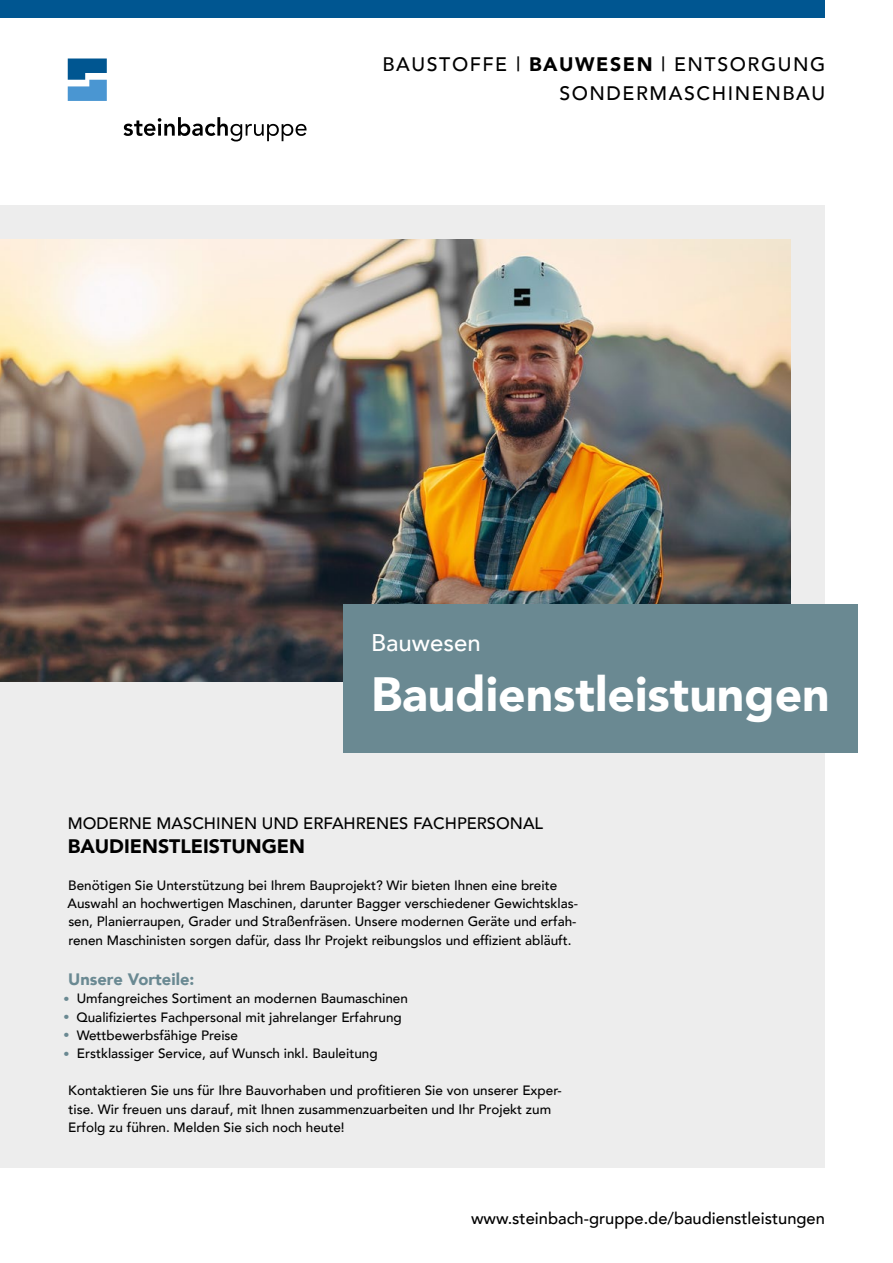
<style>
.page{position:relative;width:893px;height:1263px;background:#fff}
.page>*{position:absolute;margin:0;border:0;box-sizing:border-box;transform-origin:0 0}
.t1{font:900 48px "Avenir";color:#fff}
.t2{font:500 24px "Avenir";color:#fff}
.t3{font:500 19.5px/29.2px "Avenir";letter-spacing:.08em;color:#000;text-align:right}
.t4{font:900 19.5px "Avenir";color:#000}
.t5{font:500 16.5px "Avenir";color:#000}
.t6{font:900 16.5px "Avenir";color:#6a8992}
.t7{font:500 13.5px/18.1px "Avenir";color:#000}
.s1{font-weight:900}
.s2{font-family:"Arial";font-weight:700;font-size:15px;color:#6a8992}
</style>
<div class="page">
<div style="left:0;top:205px;width:825px;height:963px;background:#ededed"></div>
<div style="left:0;top:0;width:825px;height:17px;background:#005691"></div>
<svg style="left:68px;top:59px;width:39px;height:42px"></svg>
<svg style="left:124px;top:117px;width:182px;height:24px"></svg>
<img style="left:0;top:239px;width:791px;height:442px">
<div style="left:343px;top:604px;width:515px;height:149px;background:#6a8992"></div>
<h3 class="t3" style="left:382px;top:49px;width:444px">BAUSTOFFE | <span class="s1">BAUWESEN</span> | ENTSORGUNG<br>SONDERMASCHINENBAU</h3>
<h2 class="t2" style="left:371px;top:622px;width:111px">Bauwesen</h2>
<h1 class="t1" style="left:371px;top:653px;width:460px">Baudienstleistungen</h1>
<p class="t5" style="left:68px;top:809px;width:477px">MODERNE MASCHINEN UND ERFAHRENES FACHPERSONAL</p>
<h3 class="t4" style="left:68px;top:829px;width:239px">BAUDIENSTLEISTUNGEN</h3>
<p class="t7" style="left:68px;top:875px;width:512px">Benötigen Sie Unterstützung bei Ihrem Bauprojekt? Wir bieten Ihnen eine breite Auswahl an hochwertigen Maschinen, darunter Bagger verschiedener Gewichtsklas&shy;sen, Planierraupen, Grader und Straßenfräsen. Unsere modernen Geräte und erfah&shy;renen Maschinisten sorgen dafür, dass Ihr Projekt reibungslos und effizient abläuft.</p>
<p class="t6" style="left:68px;top:965px;width:128px">Unsere Vorteile:</p>
<p class="t7" style="left:64px;top:989px;width:346px"><span class="s2">•</span> Umfangreiches Sortiment an modernen Baumaschinen</p>
<p class="t7" style="left:64px;top:1007px;width:340px"><span class="s2">•</span> Qualifiziertes Fachpersonal mit jahrelanger Erfahrung</p>
<p class="t7" style="left:64px;top:1025px;width:176px"><span class="s2">•</span> Wettbewerbsfähige Preise</p>
<p class="t7" style="left:64px;top:1043px;width:315px"><span class="s2">•</span> Erstklassiger Service, auf Wunsch inkl. Bauleitung</p>
<p class="t7" style="left:68px;top:1081px;width:495px">Kontaktieren Sie uns für Ihre Bauvorhaben und profitieren Sie von unserer Exper&shy;tise. Wir freuen uns darauf, mit Ihnen zusammenzuarbeiten und Ihr Projekt zum<br>Erfolg zu führen. Melden Sie sich noch heute!</p>
<p class="t5" style="left:471px;top:1203px;width:355px">www.steinbach-gruppe.de/baudienstleistungen</p>
</div>
